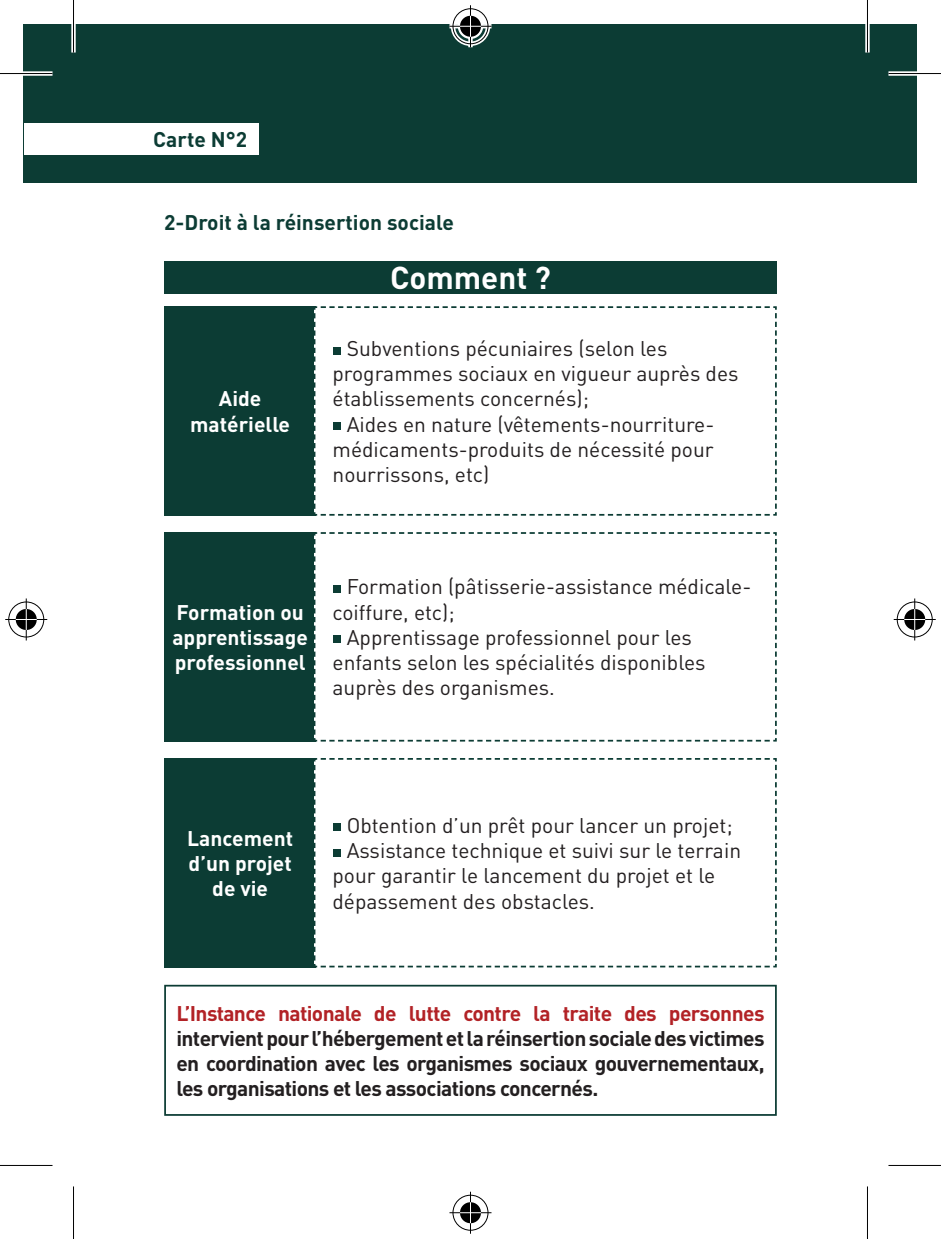
<style>
.page{position:relative;width:941px;height:1239px;background:#fff}
.page>*{position:absolute;margin:0;border:0;box-sizing:border-box;transform-origin:0 0}
.t1{font:700 31.15px "DIN Pro";color:#fff}
.t2{font:21px/25.2px "DIN Pro";color:#231f20}
.t3{font:700 21px/25.2px "DIN Pro";letter-spacing:-.03em;color:#231f20;text-align:justify}
.t4{font:700 21px/25.2px "DIN Pro";color:#fff;text-align:center}
.t5{font:700 21px "DIN Pro";color:#0c3c34}
.s1{color:#b22226}
</style>
<div class="page">
<div style="left:164px;top:532px;width:152px;height:209px;background:#0c3c34"></div>
<div style="left:164px;top:758px;width:152px;height:209px;background:#0c3c34"></div>
<div style="left:164px;top:306px;width:152px;height:209px;background:#0c3c34"></div>
<div style="left:164px;top:261px;width:613px;height:32px;background:#0c3c34"></div>
<svg style="left:313px;top:532px;width:464px;height:210px"></svg>
<svg style="left:313px;top:758px;width:464px;height:210px"></svg>
<div style="left:24px;top:24px;width:893px;height:158px;background:#0c3c34"></div>
<div style="left:24px;top:123px;width:234px;height:32px;background:#fff"></div>
<svg style="left:313px;top:306px;width:464px;height:210px"></svg>
<div style="left:333px;top:347px;width:8px;height:8px;background:#0c3c34"></div>
<div style="left:333px;top:422px;width:8px;height:8px;background:#0c3c34"></div>
<div style="left:333px;top:584px;width:8px;height:8px;background:#0c3c34"></div>
<div style="left:333px;top:635px;width:8px;height:8px;background:#0c3c34"></div>
<div style="left:333px;top:823px;width:8px;height:8px;background:#0c3c34"></div>
<div style="left:333px;top:849px;width:8px;height:8px;background:#0c3c34"></div>
<div style="left:164px;top:984px;width:613px;height:131px;border:2px solid #0c3c34"></div>
<div style="left:0;top:71px;width:52px;height:5px;background:#fff"></div>
<div style="left:888px;top:71px;width:53px;height:5px;background:#fff"></div>
<svg style="left:0;top:1165px;width:52px;height:1px"></svg>
<svg style="left:888px;top:1165px;width:53px;height:1px"></svg>
<div style="left:71px;top:0;width:5px;height:52px;background:#fff"></div>
<svg style="left:865px;top:24px;width:4px;height:28px"></svg>
<hr style="left:0;top:73px;width:52px;height:1px;background:#000">
<hr style="left:888px;top:73px;width:53px;height:1px;background:#000">
<hr style="left:0;top:1164px;width:52px;height:1px;background:#000">
<hr style="left:888px;top:1164px;width:53px;height:1px;background:#000">
<hr style="left:73px;top:0;width:1px;height:52px;background:#000">
<hr style="left:73px;top:1186px;width:1px;height:52px;background:#000">
<hr style="left:867px;top:0;width:1px;height:52px;background:#000">
<hr style="left:867px;top:1186px;width:1px;height:52px;background:#000">
<div style="left:451px;top:7px;width:39px;height:39px;border:4px solid #fff;border-radius:50%"></div>
<svg style="left:449px;top:24px;width:42px;height:4px"></svg>
<div style="left:468px;top:5px;width:5px;height:42px;background:#fff"></div>
<div style="left:458px;top:14px;width:25px;height:25px;border:4px solid #fff;border-radius:50%"></div>
<div style="left:452px;top:8px;width:36px;height:36px;border:1px solid #000;border-radius:50%"></div>
<hr style="left:449px;top:26px;width:42px;height:1px;background:#000">
<hr style="left:470px;top:5px;width:1px;height:42px;background:#000">
<svg style="left:460px;top:16px;width:21px;height:21px"></svg>
<div style="left:451px;top:1192px;width:39px;height:40px;border:4px solid #fff;border-radius:50%"></div>
<svg style="left:449px;top:1210px;width:42px;height:4px"></svg>
<div style="left:468px;top:1191px;width:5px;height:42px;background:#fff"></div>
<div style="left:458px;top:1199px;width:25px;height:26px;border:4px solid #fff;border-radius:50%"></div>
<div style="left:452px;top:1194px;width:36px;height:36px;border:1px solid #000;border-radius:50%"></div>
<hr style="left:449px;top:1211px;width:42px;height:2px;background:#000">
<hr style="left:470px;top:1191px;width:1px;height:42px;background:#000">
<div style="left:460px;top:1202px;width:21px;height:21px;background:#000;border-radius:50%"></div>
<hr style="left:460px;top:1211px;width:21px;height:2px;background:#fff">
<svg style="left:470px;top:1202px;width:1px;height:21px"></svg>
<div style="left:7px;top:599px;width:39px;height:40px;border:4px solid #fff;border-radius:50%"></div>
<hr style="left:5px;top:617px;width:42px;height:4px;background:#fff">
<svg style="left:24px;top:598px;width:4px;height:42px"></svg>
<div style="left:14px;top:606px;width:25px;height:26px;border:4px solid #fff;border-radius:50%"></div>
<div style="left:8px;top:601px;width:36px;height:36px;border:1px solid #000;border-radius:50%"></div>
<hr style="left:5px;top:619px;width:42px;height:1px;background:#000">
<hr style="left:26px;top:598px;width:1px;height:42px;background:#000">
<svg style="left:16px;top:609px;width:21px;height:21px"></svg>
<div style="left:895px;top:599px;width:39px;height:40px;border:4px solid #fff;border-radius:50%"></div>
<svg style="left:895px;top:617px;width:39px;height:4px"></svg>
<svg style="left:912px;top:598px;width:5px;height:42px"></svg>
<div style="left:902px;top:606px;width:25px;height:26px;border:4px solid #fff;border-radius:50%"></div>
<div style="left:897px;top:601px;width:35px;height:36px;border:1px solid #000;border-radius:50%"></div>
<hr style="left:893px;top:619px;width:42px;height:1px;background:#000">
<hr style="left:914px;top:598px;width:1px;height:42px;background:#000">
<svg style="left:904px;top:609px;width:21px;height:21px"></svg>
<p class="t5" style="left:153px;top:125px;width:95px">Carte N°2</p>
<p class="t5" style="left:164px;top:208px;width:291px">2-Droit à la réinsertion sociale</p>
<p class="t4" style="left:190px;top:385px;width:101px">Aide matérielle</p>
<p class="t1" style="left:390px;top:256px;width:162px">Comment ?</p>
<p class="t2" style="left:332px;top:335px;width:407px">- Subventions pécuniaires (selon les programmes sociaux en vigueur auprès des établissements concernés);</p>
<p class="t2" style="left:332px;top:410px;width:383px;text-align:justify">- Aides en nature (vêtements-nourriture&shy;médicaments-produits de nécessité pour nourrissons, etc)</p>
<p class="t4" style="left:172px;top:598px;width:137px;text-align:left">Formation ou apprentissage professionnel</p>
<p class="t2" style="left:332px;top:573px;width:420px">- Formation (pâtisserie-assistance médicale&shy;coiffure, etc);</p>
<p class="t2" style="left:332px;top:623px;width:374px">- Apprentissage professionnel pour les enfants selon les spécialités disponibles auprès des organismes.</p>
<p class="t4" style="left:187px;top:824px;width:107px">Lancement d’un projet de vie</p>
<p class="t2" style="left:332px;top:811px;width:402px">- Obtention d’un prêt pour lancer un projet;</p>
<p class="t2" style="left:332px;top:837px;width:410px">- Assistance technique et suivi sur le terrain pour garantir le lancement du projet et le dépassement des obstacles.</p>
<p class="t3" style="left:176px;top:999px;width:589px"><span class="s1">L’Instance nationale de lutte contre la traite des personnes </span>intervient pour l’hébergement et la réinsertion sociale des victimes en coordination avec les organismes sociaux gouvernementaux, les organisations et les associations concernés.</p>
</div>
